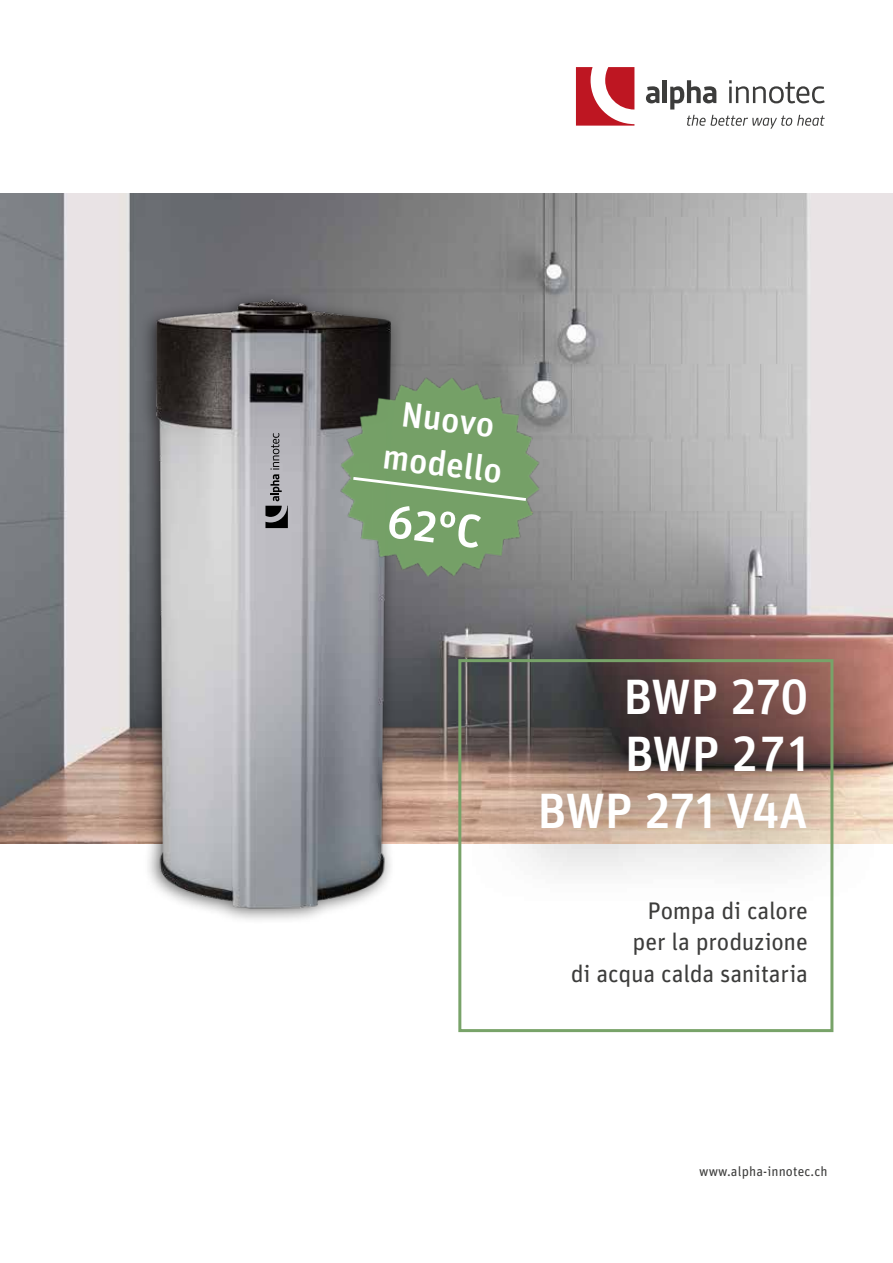
<style>
.page{position:relative;width:893px;height:1263px;background:#fff}
.page>*{position:absolute;margin:0;border:0;box-sizing:border-box;transform-origin:0 0}
.t1{font:500 49.5px/57px "Unit Pro";letter-spacing:-.015em;color:#fff;text-align:right}
.t2{font:500 46.5px "Unit Pro";color:#fff}
.t3{font:500 35.4px/44.7px "Unit Pro";color:#fff;text-align:center}
.t4{font:24px/31.5px "Unit Pro";letter-spacing:-.015em;color:#3c3c3b;text-align:right}
.t5{font:13.5px "Unit Pro";letter-spacing:.01em;color:#3c3c3b}
</style>
<div class="page">
<img style="left:0;top:193px;width:893px;height:650px">
<img style="left:137px;top:290px;width:268px;height:630px">
<svg style="left:466px;top:602px;width:415px;height:302px"></svg>
<svg style="left:646px;top:86px;width:13px;height:17px"></svg>
<hr style="left:663px;top:80px;width:4px;height:23px;background:#3c3c3b">
<svg style="left:576px;top:67px;width:58px;height:59px"></svg>
<svg style="left:670px;top:80px;width:155px;height:49px"></svg>
<img style="left:329px;top:366px;width:222px;height:222px">
<svg style="left:350px;top:475px;width:179px;height:28px;background:#82a976"></svg>
<div style="left:458px;top:659px;width:375px;height:373px;border:3px solid #78a369"></div>
<svg style="left:265px;top:433px;width:23px;height:95px;background:#8a898e"></svg>
<h3 class="t3" style="left:391px;top:388px;width:121px;rotate:7deg">Nuovo modello</h3>
<h2 class="t2" style="left:391px;top:488px;width:96px;rotate:7deg">62°C</h2>
<h1 class="t1" style="left:538px;top:665px;width:272px">BWP 270<br>BWP 271<br>BWP 271 V4A</h1>
<p class="t4" style="left:571px;top:893px;width:238px">Pompa di calore<br>per la produzione<br>di acqua calda sanitaria</p>
<p class="t5" style="left:699px;top:1162px;width:130px">www.alpha-innotec.ch</p>
</div>
